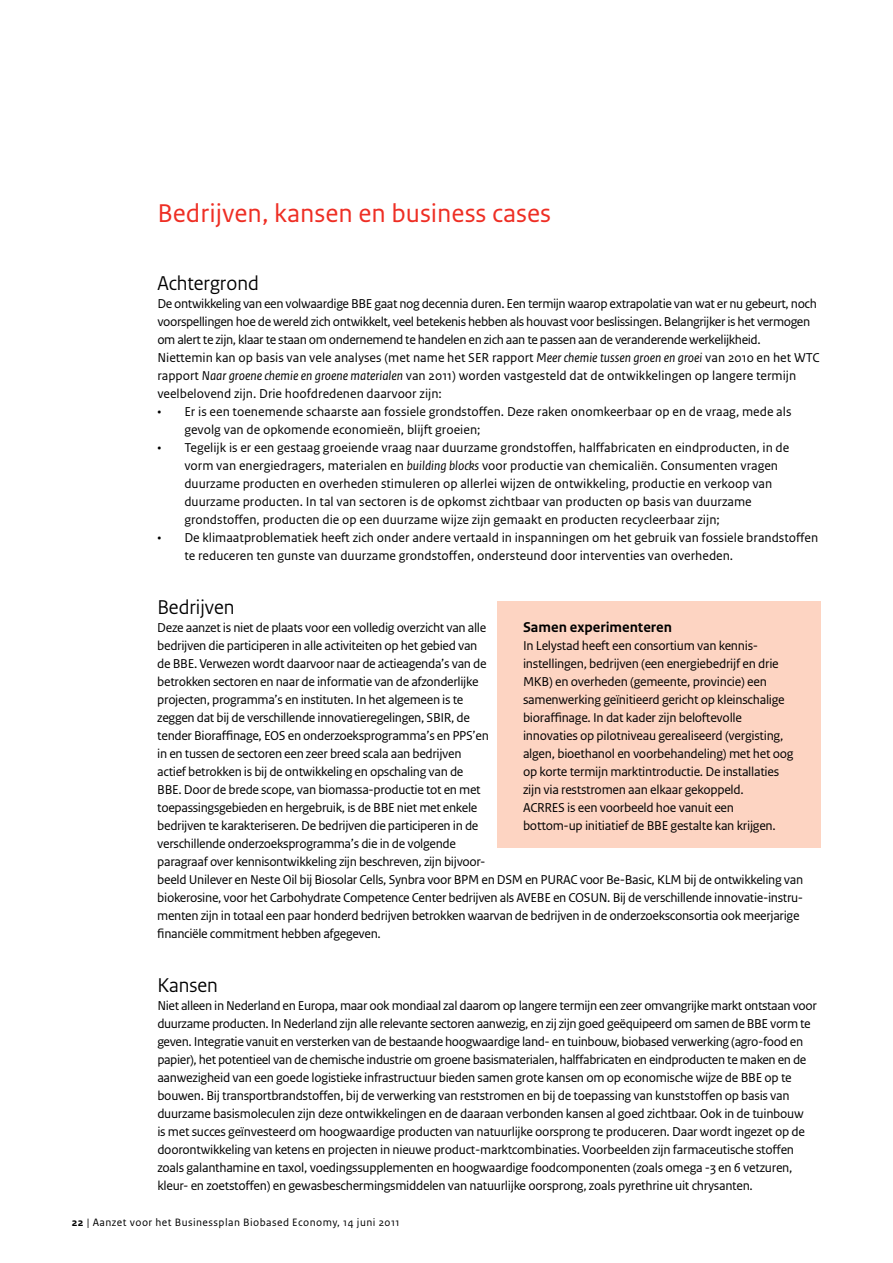
<style>
.page{position:relative;width:893px;height:1263px;background:#fff}
.page>*{position:absolute;margin:0;border:0;box-sizing:border-box;transform-origin:0 0}
.t1{font:27px "Rijksoverheid Sans Text";color:#ee2e24}
.t2{font:21px "Rijksoverheid Sans Heading";color:#000}
.t3{font:700 15px "Rijksoverheid Sans Text";color:#000}
.t4{font:13.5px/18px "Rijksoverheid Sans Text";letter-spacing:-.02em;color:#000}
.t5{font:13.5px/18px "Rijksoverheid Sans Text";color:#000}
.t6{font:11.25px "Rijksoverheid Sans Text";letter-spacing:.04em;color:#000}
.s1{font-style:italic}
.s2{font-weight:700}
</style>
<div class="page">
<div style="left:497px;top:601px;width:324px;height:247px;background:#fdd4c2"></div>
<h1 class="t1" style="left:157px;top:197px;width:395px">Bedrijven, kansen en business cases</h1>
<h2 class="t2" style="left:157px;top:271px;width:103px">Achtergrond</h2>
<p class="t4" style="left:157px;top:295px;width:664px">De ontwikkeling van een volwaardige BBE gaat nog decennia duren. Een termijn waarop extrapolatie van wat er nu gebeurt, noch voorspellingen hoe de wereld zich ontwikkelt, veel betekenis hebben als houvast voor beslissingen. Belangrijker is het vermogen om alert te zijn, klaar te staan om ondernemend te handelen en zich aan te passen aan de veranderende werkelijkheid.<br>Niettemin kan op basis van vele analyses (met name het SER rapport <span class="s1">Meer chemie tussen groen en groei</span> van 2010 en het WTC rapport <span class="s1">Naar groene chemie en groene materialen</span> van 2011) worden vastgesteld dat de ontwikkelingen op langere termijn veelbelovend zijn. Drie hoofdredenen daarvoor zijn:</p>
<p class="t5" style="left:184px;top:403px;width:609px;text-indent:-27px">• Er is een toenemende schaarste aan fossiele grondstoffen. Deze raken onomkeerbaar op en de vraag, mede als gevolg van de opkomende economieën, blijft groeien;</p>
<p class="t5" style="left:184px;top:439px;width:606px;text-indent:-27px">• Tegelijk is er een gestaag groeiende vraag naar duurzame grondstoffen, halffabricaten en eindproducten, in de vorm van energiedragers, materialen en <span class="s1">building blocks</span> voor productie van chemicaliën. Consumenten vragen duurzame producten en overheden stimuleren op allerlei wijzen de ontwikkeling, productie en verkoop van duurzame producten. In tal van sectoren is de opkomst zichtbaar van producten op basis van duurzame grondstoffen, producten die op een duurzame wijze zijn gemaakt en producten recycleerbaar zijn;</p>
<p class="t5" style="left:184px;top:529px;width:635px;text-indent:-27px">• De klimaatproblematiek heeft zich onder andere vertaald in inspanningen om het gebruik van fossiele brandstoffen te reduceren ten gunste van duurzame grondstoffen, ondersteund door interventies van overheden.</p>
<h2 class="t2" style="left:157px;top:595px;width:79px">Bedrijven</h2>
<p class="t3" style="left:523px;top:618px;width:150px">Samen experimenteren</p>
<p class="t4" style="left:523px;top:637px;width:272px">In Lelystad heeft een consortium van kennis&shy;instellingen, bedrijven (een energiebedrijf en drie MKB) en overheden (gemeente, provincie) een samenwerking geïnitieerd gericht op kleinschalige bioraffinage. In dat kader zijn beloftevolle innovaties op pilotniveau gerealiseerd (vergisting, algen, bioethanol en voorbehandeling) met het oog op korte termijn marktintroductie. De installaties zijn via reststromen aan elkaar gekoppeld.<br>ACRRES is een voorbeeld hoe vanuit een bottom-up initiatief de BBE gestalte kan krijgen.</p>
<p class="t4" style="left:157px;top:619px;width:647px">Deze aanzet is niet de plaats voor een volledig overzicht van alle<br>bedrijven die participeren in alle activiteiten op het gebied van<br>de BBE. Verwezen wordt daarvoor naar de actieagenda’s van de<br>betrokken sectoren en naar de informatie van de afzonderlijke<br>projecten, programma’s en instituten. In het algemeen is te<br>zeggen dat bij de verschillende innovatieregelingen, SBIR, de<br>tender Bioraffinage, EOS en onderzoeksprogramma’s en PPS’en<br>in en tussen de sectoren een zeer breed scala aan bedrijven<br>actief betrokken is bij de ontwikkeling en opschaling van de<br>BBE. Door de brede scope, van biomassa-productie tot en met<br>toepassingsgebieden en hergebruik, is de BBE niet met enkele<br>bedrijven te karakteriseren. De bedrijven die participeren in de<br>verschillende onderzoeksprogramma’s die in de volgende<br>paragraaf over kennisontwikkeling zijn beschreven, zijn bijvoor-<br>beeld Unilever en Neste Oil bij Biosolar Cells, Synbra voor BPM en DSM en PURAC voor Be-Basic, KLM bij de ontwikkeling van biokerosine, voor het Carbohydrate Competence Center bedrijven als AVEBE en COSUN. Bij de verschillende innovatie-instru&shy;menten zijn in totaal een paar honderd bedrijven betrokken waarvan de bedrijven in de onderzoeksconsortia ook meerjarige financiële commitment hebben afgegeven.</p>
<h2 class="t2" style="left:157px;top:973px;width:62px">Kansen</h2>
<p class="t4" style="left:157px;top:997px;width:661px">Niet alleen in Nederland en Europa, maar ook mondiaal zal daarom op langere termijn een zeer omvangrijke markt ontstaan voor duurzame producten. In Nederland zijn alle relevante sectoren aanwezig, en zij zijn goed geëquipeerd om samen de BBE vorm te geven. Integratie vanuit en versterken van de bestaande hoogwaardige land- en tuinbouw, biobased verwerking (agro-food en papier), het potentieel van de chemische industrie om groene basismaterialen, halffabricaten en eindproducten te maken en de aanwezigheid van een goede logistieke infrastructuur bieden samen grote kansen om op economische wijze de BBE op te bouwen. Bij transportbrandstoffen, bij de verwerking van reststromen en bij de toepassing van kunststoffen op basis van duurzame basismoleculen zijn deze ontwikkelingen en de daaraan verbonden kansen al goed zichtbaar. Ook in de tuinbouw<br>is met succes geïnvesteerd om hoogwaardige producten van natuurlijke oorsprong te produceren. Daar wordt ingezet op de doorontwikkeling van ketens en projecten in nieuwe product-marktcombinaties. Voorbeelden zijn farmaceutische stoffen zoals galanthamine en taxol, voedingssupplementen en hoogwaardige foodcomponenten (zoals omega -3 en 6 vetzuren, kleur- en zoetstoffen) en gewasbeschermingsmiddelen van natuurlijke oorsprong, zoals pyrethrine uit chrysanten.</p>
<p class="t6" style="left:72px;top:1216px;width:329px"><span class="s2">22</span> | Aanzet voor het Businessplan Biobased Economy, 14 juni 2011</p>
</div>
